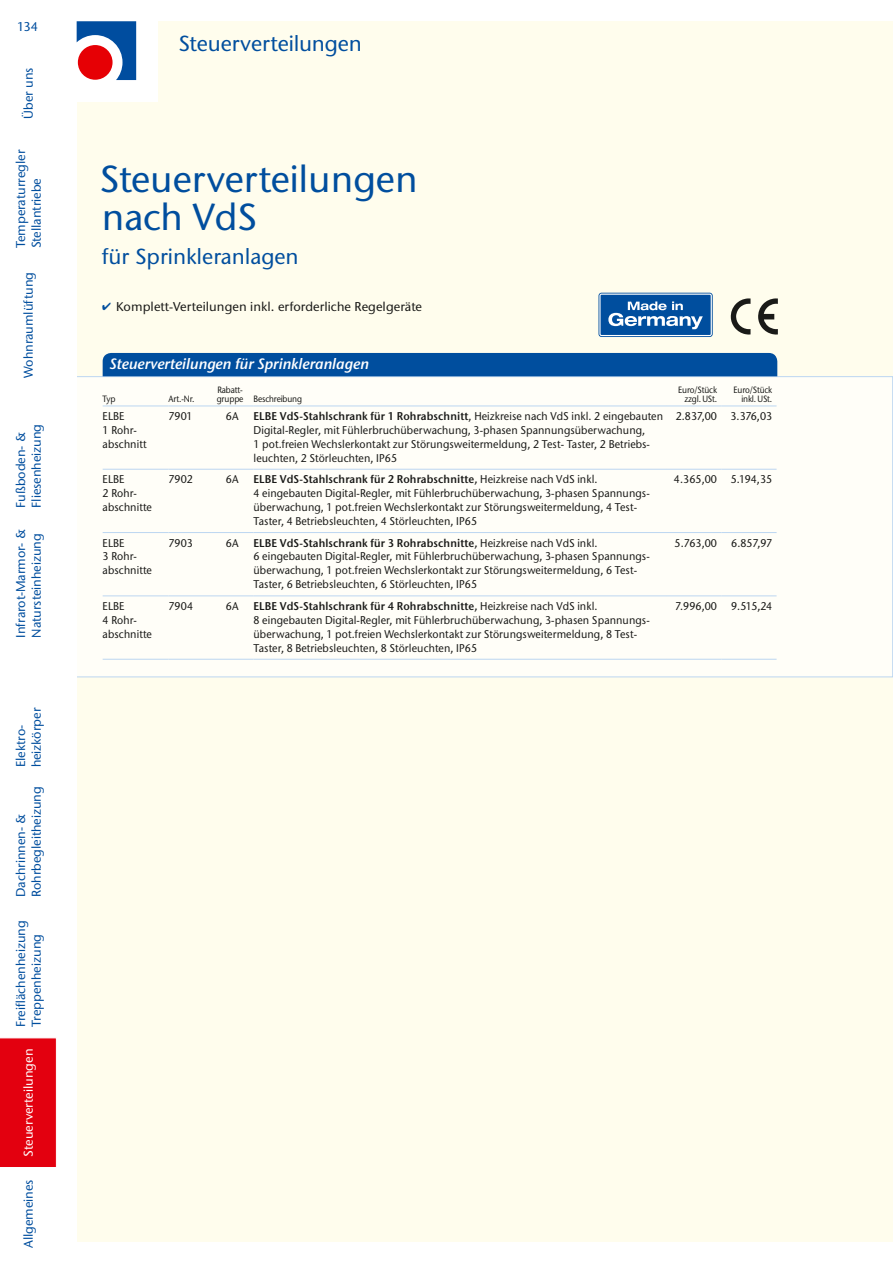
<style>
.page{position:relative;width:893px;height:1263px;background:#fff}
.page>*{position:absolute;margin:0;border:0;box-sizing:border-box;transform-origin:0 0}
.t1{font:500 37.5px/37.5px "ITC Stone Sans";color:#004e9e}
.t2{font:500 21.75px "ITC Stone Sans";color:#004e9e}
.t3{font:italic 600 15px "ITC Stone Sans";letter-spacing:-.005em;color:#fff}
.t4{font:500 12.75px/15.8px "ITC Stone Sans";letter-spacing:-.005em;color:#004e9e}
.t5{font:500 12.75px "ITC Stone Sans";letter-spacing:.005em;color:#1a1a18}
.t6{font:500 12.75px "ITC Stone Sans";letter-spacing:-.005em;color:#fff}
.t7{font:500 11.25px/13.8px "ITC Stone Sans";letter-spacing:.01em;color:#1a1a18;scale:.94 1}
.t8{font:500 11.25px "ITC Stone Sans";letter-spacing:-.02em;color:#1a1a18;scale:.94 1}
.t9{font:500 11.25px "ITC Stone Sans";letter-spacing:-.015em;color:#1a1a18;scale:.94 1}
.t10{font:500 9.15px/9px "ITC Stone Sans";letter-spacing:-.015em;color:#1a1a18;text-align:right;scale:.9 1}
.s1{color:#004e9e}
.s2{font-weight:600}
</style>
<div class="page">
<div style="left:77px;top:21px;width:816px;height:1221px;background:#fffded"></div>
<div style="left:56px;top:377px;width:837px;height:300px;background:#fffef8"></div>
<hr style="left:103px;top:406px;width:65px;height:1px;background:#bcd6f1">
<hr style="left:168px;top:406px;width:43px;height:1px;background:#bcd6f1">
<hr style="left:211px;top:406px;width:43px;height:1px;background:#bcd6f1">
<hr style="left:666px;top:406px;width:55px;height:1px;background:#bcd6f1">
<hr style="left:721px;top:406px;width:56px;height:1px;background:#bcd6f1">
<hr style="left:103px;top:469px;width:65px;height:1px;background:#bcd6f1">
<hr style="left:168px;top:469px;width:43px;height:1px;background:#bcd6f1">
<hr style="left:211px;top:469px;width:43px;height:1px;background:#bcd6f1">
<hr style="left:666px;top:469px;width:55px;height:1px;background:#bcd6f1">
<hr style="left:721px;top:469px;width:56px;height:1px;background:#bcd6f1">
<hr style="left:103px;top:532px;width:65px;height:1px;background:#bcd6f1">
<hr style="left:168px;top:532px;width:43px;height:1px;background:#bcd6f1">
<hr style="left:211px;top:532px;width:43px;height:1px;background:#bcd6f1">
<hr style="left:666px;top:532px;width:55px;height:1px;background:#bcd6f1">
<hr style="left:721px;top:532px;width:56px;height:1px;background:#bcd6f1">
<hr style="left:103px;top:595px;width:65px;height:1px;background:#bcd6f1">
<hr style="left:168px;top:595px;width:43px;height:1px;background:#bcd6f1">
<hr style="left:211px;top:595px;width:43px;height:1px;background:#bcd6f1">
<hr style="left:666px;top:595px;width:55px;height:1px;background:#bcd6f1">
<hr style="left:721px;top:595px;width:56px;height:1px;background:#bcd6f1">
<hr style="left:103px;top:659px;width:65px;height:1px;background:#bcd6f1">
<hr style="left:168px;top:659px;width:43px;height:1px;background:#bcd6f1">
<hr style="left:211px;top:659px;width:43px;height:1px;background:#bcd6f1">
<hr style="left:666px;top:659px;width:55px;height:1px;background:#bcd6f1">
<hr style="left:721px;top:659px;width:56px;height:1px;background:#bcd6f1">
<hr style="left:254px;top:469px;width:412px;height:1px;background:#bcd6f1">
<hr style="left:254px;top:532px;width:412px;height:1px;background:#bcd6f1">
<hr style="left:254px;top:595px;width:412px;height:1px;background:#bcd6f1">
<hr style="left:254px;top:659px;width:412px;height:1px;background:#bcd6f1">
<hr style="left:254px;top:406px;width:412px;height:1px;background:#bcd6f1">
<div style="left:103px;top:353px;width:674px;height:23px;background:#004e9e"></div>
<svg style="left:731px;top:298px;width:19px;height:37px"></svg>
<svg style="left:758px;top:298px;width:20px;height:37px"></svg>
<svg style="left:598px;top:293px;width:115px;height:44px"></svg>
<svg style="left:599px;top:294px;width:113px;height:42px;background:#3975b3"></svg>
<hr style="left:892px;top:305px;width:1px;height:297px;background:#fff">
<div style="left:0;top:0;width:77px;height:1263px;background:#fff"></div>
<div style="left:55px;top:0;width:102px;height:102px;background:#fff"></div>
<svg style="left:77px;top:21px;width:59px;height:59px"></svg>
<div style="left:78px;top:45px;width:35px;height:35px;background:#e60005;border-radius:50%"></div>
<div style="left:0;top:1037px;width:56px;height:130px;background:#e3000f"></div>
<p class="t4" style="left:17px;top:19px;width:22px">134</p>
<p class="t4" style="left:21px;top:119px;width:53px;rotate:-90deg">Über uns</p>
<p class="t4" style="left:13px;top:248px;width:100px;rotate:-90deg">Temperaturregler<br>Stellantriebe</p>
<p class="t4" style="left:21px;top:378px;width:107px;rotate:-90deg">Wohnraumlüftung</p>
<p class="t4" style="left:13px;top:508px;width:85px;rotate:-90deg">Fußboden- &amp;<br>Fliesenheizung</p>
<p class="t4" style="left:13px;top:638px;width:110px;rotate:-90deg">Infrarot-Marmor- &amp;<br>Natursteinheizung</p>
<p class="t4" style="left:13px;top:767px;width:61px;rotate:-90deg">Elektro&shy;heizkörper</p>
<p class="t4" style="left:13px;top:897px;width:112px;rotate:-90deg">Dachrinnen- &amp;<br>Rohrbegleitheizung</p>
<p class="t4" style="left:13px;top:1027px;width:108px;rotate:-90deg">Freiflächenheizung<br>Treppenheizung</p>
<p class="t6" style="left:21px;top:1156px;width:109px;rotate:-90deg">Steuerverteilungen</p>
<p class="t4" style="left:21px;top:1248px;width:70px;rotate:-90deg">Allgemeines</p>
<h2 class="t2" style="left:179px;top:30px;width:185px">Steuerverteilungen</h2>
<h1 class="t1" style="left:100px;top:160px;width:319px">Steuerverteilungen nach VdS</h1>
<h2 class="t2" style="left:102px;top:244px;width:198px">für Sprinkleranlagen</h2>
<p class="t5" style="left:102px;top:299px;width:321px"><span class="s1">✔</span> Komplett-Verteilungen inkl. erforderliche Regelgeräte</p>
<h3 class="t3" style="left:110px;top:355px;width:261px">Steuerverteilungen für Sprinkleranlagen</h3>
<p class="t10" style="left:103px;top:394px;width:16px">Typ</p>
<p class="t10" style="left:168px;top:394px;width:31px">Art.-Nr.</p>
<p class="t10" style="left:217px;top:385px;width:96px;text-align:left">Rabatt-<br>gruppe Beschreibung</p>
<p class="t10" style="left:678px;top:385px;width:45px">Euro/Stück zzgl. USt.</p>
<p class="t10" style="left:734px;top:385px;width:45px">Euro/Stück inkl. USt.</p>
<p class="t7" style="left:103px;top:409px;width:48px">ELBE<br>1 Rohr&shy;abschnitt</p>
<p class="t7" style="left:168px;top:409px;width:27px">7901</p>
<p class="t7" style="left:226px;top:409px;width:15px">6A</p>
<p class="t7" style="left:254px;top:409px;width:437px"><span class="s2">ELBE VdS-Stahlschrank für 1 Rohrabschnitt</span>, Heizkreise nach VdS inkl. 2 eingebauten Digital-Regler, mit Fühlerbruchüberwachung, 3-phasen Spannungsüberwachung,<br>1 pot.freien Wechslerkontakt zur Störungsweitermeldung, 2 Test- Taster, 2 Betriebs&shy;leuchten, 2 Störleuchten, IP65</p>
<p class="t8" style="left:676px;top:409px;width:104px">2.837,00 3.376,03</p>
<p class="t7" style="left:103px;top:472px;width:54px">ELBE<br>2 Rohr&shy;abschnitte</p>
<p class="t7" style="left:168px;top:472px;width:28px">7902</p>
<p class="t7" style="left:226px;top:472px;width:15px">6A</p>
<p class="t7" style="left:254px;top:472px;width:422px"><span class="s2">ELBE VdS-Stahlschrank für 2 Rohrabschnitte,</span> Heizkreise nach VdS inkl.<br>4 -eingebauten Digital-Regler, mit Fühlerbruchüberwachung, 3-phasen Spannungs&shy;überwachung, 1 pot.freien Wechslerkontakt zur Störungsweitermeldung, 4 Test-Taster, 4 Betriebsleuchten, 4 Störleuchten, IP65</p>
<p class="t7" style="left:674px;top:472px;width:106px">4.365,00 5.194,35</p>
<p class="t7" style="left:103px;top:536px;width:54px">ELBE<br>3 Rohr&shy;abschnitte</p>
<p class="t7" style="left:168px;top:536px;width:28px">7903</p>
<p class="t7" style="left:226px;top:536px;width:15px">6A</p>
<p class="t7" style="left:254px;top:536px;width:422px"><span class="s2">ELBE VdS-Stahlschrank für 3 Rohrabschnitte,</span> Heizkreise nach VdS inkl.<br>6 -eingebauten Digital-Regler, mit Fühlerbruchüberwachung, 3-phasen Spannungs&shy;überwachung, 1 pot.freien Wechslerkontakt zur Störungsweitermeldung, 6 Test-Taster, 6 Betriebsleuchten, 6 Störleuchten, IP65</p>
<p class="t7" style="left:675px;top:536px;width:47px">5.763,00</p>
<p class="t7" style="left:731px;top:536px;width:45px">6.857,97</p>
<p class="t7" style="left:103px;top:599px;width:54px">ELBE<br>4 Rohr&shy;abschnitte</p>
<p class="t7" style="left:168px;top:599px;width:28px">7904</p>
<p class="t7" style="left:226px;top:599px;width:15px">6A</p>
<p class="t7" style="left:254px;top:599px;width:422px"><span class="s2">ELBE VdS-Stahlschrank für 4 Rohrabschnitte,</span> Heizkreise nach VdS inkl.<br>8 -eingebauten Digital-Regler, mit Fühlerbruchüberwachung, 3-phasen Spannungs&shy;überwachung, 1 pot.freien Wechslerkontakt zur Störungsweitermeldung, 8 Test-Taster, 8 Betriebsleuchten, 8 Störleuchten, IP65</p>
<p class="t9" style="left:675px;top:599px;width:105px">7.996,00 9.515,24</p>
</div>
